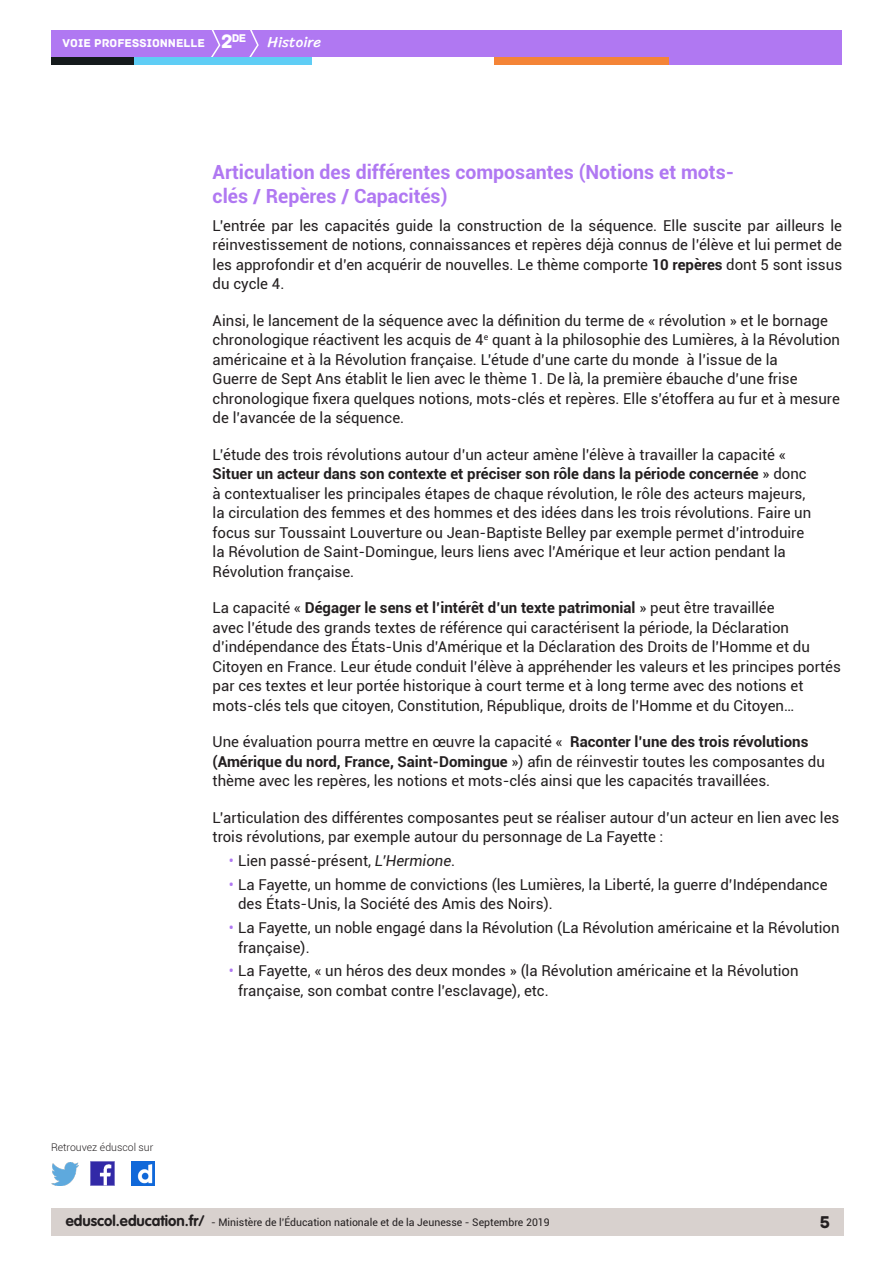
<style>
.page{position:relative;width:893px;height:1263px;background:#fff}
.page>*{position:absolute;margin:0;border:0;box-sizing:border-box;transform-origin:0 0}
._03_titre_2{font:700 19.5px/23.4px "Roboto";color:#b078f2}
.t1{font:18px "Archive";color:#231f20}
.Texte_courant{font:15px/19.5px "Roboto";color:#231f20}
.t2{font:15px "Sriracha";color:#fff}
.t3{font:12px "Archive";color:#fff}
.t4{font:11.85px "Archive";color:#fff}
.t5{font:10.5px "Roboto";color:#231f20}
.t6{font:300 10.5px "Roboto";color:#231f20}
.s1{font-size:20.4px}
.s2{font-weight:700}
.s3{color:#b078f2}
.s4{font-style:italic}
.s5{font-family:"VAG Rounded Std";font-weight:700;font-size:15px}
</style>
<div class="page">
<div style="left:51px;top:1209px;width:792px;height:27px;background:#d8d1ce"></div>
<div style="left:51px;top:30px;width:791px;height:27px;background:#b078f2"></div>
<svg style="left:211px;top:30px;width:10px;height:27px"></svg>
<svg style="left:249px;top:30px;width:10px;height:27px"></svg>
<div style="left:133px;top:57px;width:179px;height:8px;background:#5fcdf5"></div>
<div style="left:51px;top:57px;width:82px;height:8px;background:#141a1c"></div>
<div style="left:667px;top:57px;width:175px;height:8px;background:#b078f2"></div>
<div style="left:494px;top:57px;width:175px;height:8px;background:#f48437"></div>
<img style="left:91px;top:1162px;width:23px;height:23px">
<img style="left:51px;top:1163px;width:28px;height:22px">
<img style="left:132px;top:1162px;width:22px;height:23px">
<p class="t4" style="left:232px;top:31px;width:16px">de</p>
<p class="t3" style="left:63px;top:36px;width:171px">VOIE PROFESSIONNELLE <span class="s1">2</span></p>
<p class="t2" style="left:268px;top:33px;width:55px">Histoire</p>
<p class="t6" style="left:51px;top:1140px;width:104px">Retrouvez éduscol sur</p>
<p class="_03_titre_2" style="left:213px;top:160px;width:523px">Articulation des différentes composantes (Notions et mots&shy;clés / Repères / Capacités)</p>
<p class="Texte_courant" style="left:213px;top:215px;width:631px;text-align:justify">L’entrée par les capacités guide la construction de la séquence. Elle suscite par ailleurs le réinvestissement de notions, connaissances et repères déjà connus de l’élève et lui permet de les approfondir et d’en acquérir de nouvelles. Le thème comporte <span class="s2">10 repères</span> dont 5 sont issus du cycle 4.</p>
<p class="Texte_courant" style="left:213px;top:310px;width:629px">Ainsi, le lancement de la séquence avec la définition du terme de « révolution » et le bornage chronologique réactivent les acquis de 4<sup>e</sup> quant à la philosophie des Lumières, à la Révolution américaine et à la Révolution française. L’étude d’une carte du monde à l’issue de la<br>Guerre de Sept Ans établit le lien avec le thème 1. De là, la première ébauche d’une frise chronologique fixera quelques notions, mots-clés et repères. Elle s’étoffera au fur et à mesure de l’avancée de la séquence.</p>
<p class="Texte_courant" style="left:213px;top:444px;width:600px">L’étude des trois révolutions autour d’un acteur amène l’élève à travailler la capacité « <span class="s2">Situer un acteur dans son contexte et préciser son rôle dans la période concernée</span> » donc à contextualiser les principales étapes de chaque révolution, le rôle des acteurs majeurs, la circulation des femmes et des hommes et des idées dans les trois révolutions. Faire un focus sur Toussaint Louverture ou Jean-Baptiste Belley par exemple permet d’introduire la Révolution de Saint-Domingue, leurs liens avec l’Amérique et leur action pendant la Révolution française.</p>
<p class="Texte_courant" style="left:213px;top:598px;width:630px">La capacité « <span class="s2">Dégager le sens et l’intérêt d’un texte patrimonial</span> » peut être travaillée<br>avec l’étude des grands textes de référence qui caractérisent la période, la Déclaration d’indépendance des États-Unis d’Amérique et la Déclaration des Droits de l’Homme et du Citoyen en France. Leur étude conduit l’élève à appréhender les valeurs et les principes portés par ces textes et leur portée historique à court terme et à long terme avec des notions et mots-clés tels que citoyen, Constitution, République, droits de l’Homme et du Citoyen…</p>
<p class="Texte_courant" style="left:213px;top:732px;width:614px">Une évaluation pourra mettre en œuvre la capacité « <span class="s2">Raconter l’une des trois révolutions (Amérique du nord, France, Saint-Domingue</span> ») afin de réinvestir toutes les composantes du thème avec les repères, les notions et mots-clés ainsi que les capacités travaillées.</p>
<p class="Texte_courant" style="left:213px;top:807px;width:628px">L’articulation des différentes composantes peut se réaliser autour d’un acteur en lien avec les trois révolutions, par exemple autour du personnage de La Fayette :</p>
<p class="Texte_courant" style="left:229px;top:850px;width:228px"><span class="s3">•</span> Lien passé-présent, <span class="s4">L’Hermione</span>.</p>
<p class="Texte_courant" style="left:238px;top:874px;width:591px;text-indent:-9px"><span class="s3">•</span> La Fayette, un homme de convictions (les Lumières, la Liberté, la guerre d’Indépendance des États-Unis, la Société des Amis des Noirs).</p>
<p class="Texte_courant" style="left:238px;top:917px;width:603px;text-indent:-9px"><span class="s3">•</span> La Fayette, un noble engagé dans la Révolution (La Révolution américaine et la Révolution française).</p>
<p class="Texte_courant" style="left:238px;top:961px;width:562px;text-indent:-9px"><span class="s3">•</span> La Fayette, « un héros des deux mondes » (la Révolution américaine et la Révolution française, son combat contre l’esclavage), etc.</p>
<p class="t5" style="left:66px;top:1215px;width:485px"><span class="s5">eduscol.education.fr/</span> - Ministère de l’Éducation nationale et de la Jeunesse - Septembre 2019</p>
<p class="t1" style="left:820px;top:1211px;width:12px">5</p>
</div>
